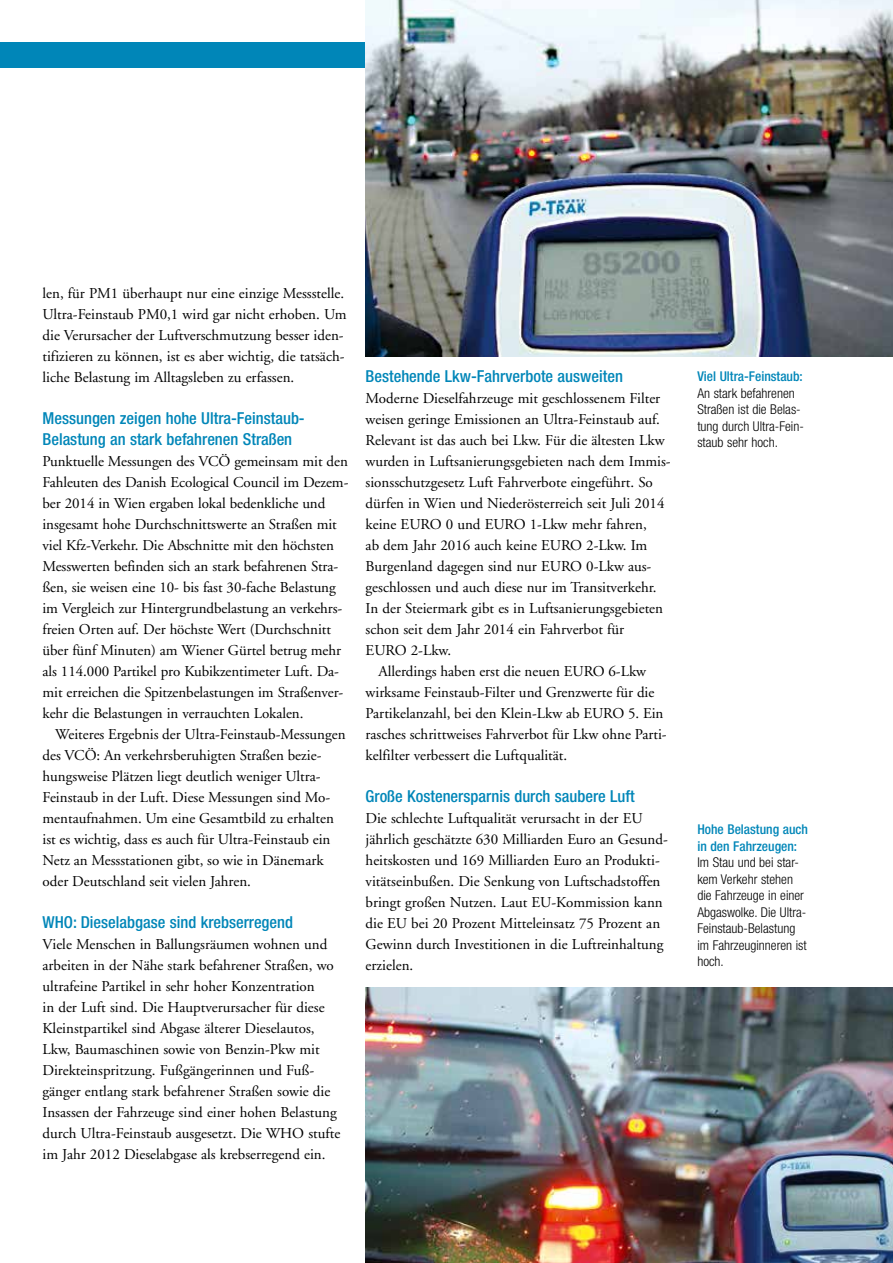
<style>
.page{position:relative;width:893px;height:1263px;background:#fff}
.page>*{position:absolute;margin:0;border:0;box-sizing:border-box;transform-origin:0 0}
.t1{font:500 condensed 16.5px/21px "Helvetica Neue";color:#0086b8}
.t2{font:15px/21px "Adobe Garamond";color:#000}
.t3{font:300 condensed 13.5px/16.5px "Helvetica Neue";color:#000}
.t4{font:500 condensed 13.5px/16.5px "Helvetica Neue";color:#0086b8}
</style>
<div class="page">
<div style="left:0;top:43px;width:723px;height:25px;background:#0086b8"></div>
<img style="left:366px;top:987px;width:527px;height:276px">
<img style="left:366px;top:0;width:527px;height:357px">
<p class="t2" style="left:43px;top:283px;width:305px">len, für PM1 überhaupt nur eine einzige Messstelle.<br>Ultra-Feinstaub PM0,1 wird gar nicht erhoben. Um die Verursacher der Luftverschmutzung besser iden&shy;tifizieren zu können, ist es aber wichtig, die tatsäch&shy;liche Belastung im Alltagsleben zu erfassen.</p>
<p class="t1" style="left:43px;top:407px;width:264px">Messungen zeigen hohe Ultra-Feinstaub-<br>Belastung an stark befahrenen Straßen</p>
<p class="t2" style="left:43px;top:451px;width:307px">Punktuelle Messungen des VCÖ gemeinsam mit den Fahleuten des Danish Ecological Council im Dezem&shy;ber 2014 in Wien ergaben lokal bedenkliche und insgesamt hohe Durchschnittswerte an Straßen mit viel Kfz-Verkehr. Die Abschnitte mit den höchsten Messwerten befinden sich an stark befahrenen Stra&shy;ßen, sie weisen eine 10- bis fast 30-fache Belastung im Vergleich zur Hintergrundbelastung an verkehrs&shy;freien Orten auf. Der höchste Wert (Durchschnitt über fünf Minuten) am Wiener Gürtel betrug mehr als 114.000 Partikel pro Kubikzentimeter Luft. Da&shy;mit erreichen die Spitzenbelastungen im Straßenver&shy;kehr die Belastungen in verrauchten Lokalen.</p>
<p class="t2" style="left:43px;top:724px;width:305px;text-indent:13px">Weiteres Ergebnis der Ultra-Feinstaub-Messungen des VCÖ: An verkehrsberuhigten Straßen bezie&shy;hungsweise Plätzen liegt deutlich weniger Ultra-Feinstaub in der Luft. Diese Messungen sind Mo&shy;mentaufnahmen. Um eine Gesamtbild zu erhalten ist es wichtig, dass es auch für Ultra-Feinstaub ein Netz an Messstationen gibt, so wie in Dänemark oder Deutschland seit vielen Jahren.</p>
<p class="t1" style="left:43px;top:911px;width:252px">WHO: Dieselabgase sind krebserregend</p>
<p class="t2" style="left:43px;top:934px;width:299px">Viele Menschen in Ballungsräumen wohnen und arbeiten in der Nähe stark befahrener Straßen, wo ultrafeine Partikel in sehr hoher Konzentration<br>in der Luft sind. Die Hauptverursacher für diese Kleinstpartikel sind Abgase älterer Dieselautos, Lkw, Baumaschinen sowie von Benzin-Pkw mit Direkteinspritzung. Fußgängerinnen und Fuß&shy;gänger entlang stark befahrener Straßen sowie die Insassen der Fahrzeuge sind einer hohen Belastung durch Ultra-Feinstaub ausgesetzt. Die WHO stufte im Jahr 2012 Dieselabgase als krebserregend ein.</p>
<p class="t1" style="left:366px;top:365px;width:259px">Bestehende Lkw-Fahrverbote ausweiten</p>
<p class="t2" style="left:366px;top:388px;width:296px">Moderne Dieselfahrzeuge mit geschlossenem Filter</p>
<p class="t2" style="left:366px;top:409px;width:296px">weisen geringe Emissionen an Ultra-Feinstaub auf.</p>
<p class="t2" style="left:366px;top:430px;width:300px">Relevant ist das auch bei Lkw. Für die ältesten Lkw</p>
<p class="t2" style="left:366px;top:451px;width:307px">wurden in Luftsanierungsgebieten nach dem Immis-</p>
<p class="t2" style="left:366px;top:472px;width:289px">sionsschutzgesetz Luft Fahrverbote eingeführt. So</p>
<p class="t2" style="left:366px;top:493px;width:300px">dürfen in Wien und Niederösterreich seit Juli 2014</p>
<p class="t2" style="left:366px;top:514px;width:283px">keine EURO 0 und EURO 1-Lkw mehr fahren,</p>
<p class="t2" style="left:366px;top:535px;width:283px">ab dem Jahr 2016 auch keine EURO 2-Lkw. Im</p>
<p class="t2" style="left:366px;top:556px;width:287px">Burgenland dagegen sind nur EURO 0-Lkw aus-</p>
<p class="t2" style="left:366px;top:577px;width:292px">geschlossen und auch diese nur im Transitverkehr.</p>
<p class="t2" style="left:366px;top:598px;width:299px">In der Steiermark gibt es in Luftsanierungsgebieten</p>
<p class="t2" style="left:366px;top:619px;width:260px">schon seit dem Jahr 2014 ein Fahrverbot für</p>
<p class="t2" style="left:366px;top:640px;width:87px">EURO 2-Lkw.</p>
<p class="t2" style="left:378px;top:661px;width:269px">Allerdings haben erst die neuen EURO 6-Lkw</p>
<p class="t2" style="left:366px;top:682px;width:290px">wirksame Feinstaub-Filter und Grenzwerte für die</p>
<p class="t2" style="left:366px;top:703px;width:299px">Partikelanzahl, bei den Klein-Lkw ab EURO 5. Ein</p>
<p class="t2" style="left:366px;top:724px;width:303px">rasches schrittweises Fahrverbot für Lkw ohne Parti-</p>
<p class="t2" style="left:366px;top:745px;width:203px">kelfilter verbessert die Luftqualität.</p>
<p class="t1" style="left:366px;top:785px;width:271px">Große Kostenersparnis durch saubere Luft</p>
<p class="t2" style="left:366px;top:808px;width:304px">Die schlechte Luftqualität verursacht in der EU jährlich geschätzte 630 Milliarden Euro an Gesund&shy;heitskosten und 169 Milliarden Euro an Produkti&shy;vitätseinbußen. Die Senkung von Luftschadstoffen bringt großen Nutzen. Laut EU-Kommission kann die EU bei 20 Prozent Mitteleinsatz 75 Prozent an Gewinn durch Investitionen in die Luftreinhaltung erzielen.</p>
<p class="t4" style="left:697px;top:368px;width:107px">Viel Ultra-Feinstaub:</p>
<p class="t3" style="left:697px;top:384px;width:108px">An stark befahrenen<br>Straßen ist die Belas&shy;tung durch Ultra-Fein&shy;staub sehr hoch.</p>
<p class="t4" style="left:697px;top:821px;width:112px">Hohe Belastung auch in den Fahrzeugen:</p>
<p class="t3" style="left:697px;top:854px;width:111px">Im Stau und bei star&shy;kem Verkehr stehen die Fahrzeuge in einer<br>Abgaswolke. Die Ultra-<br>Feinstaub-Belastung im Fahrzeuginneren ist hoch.</p>
</div>
